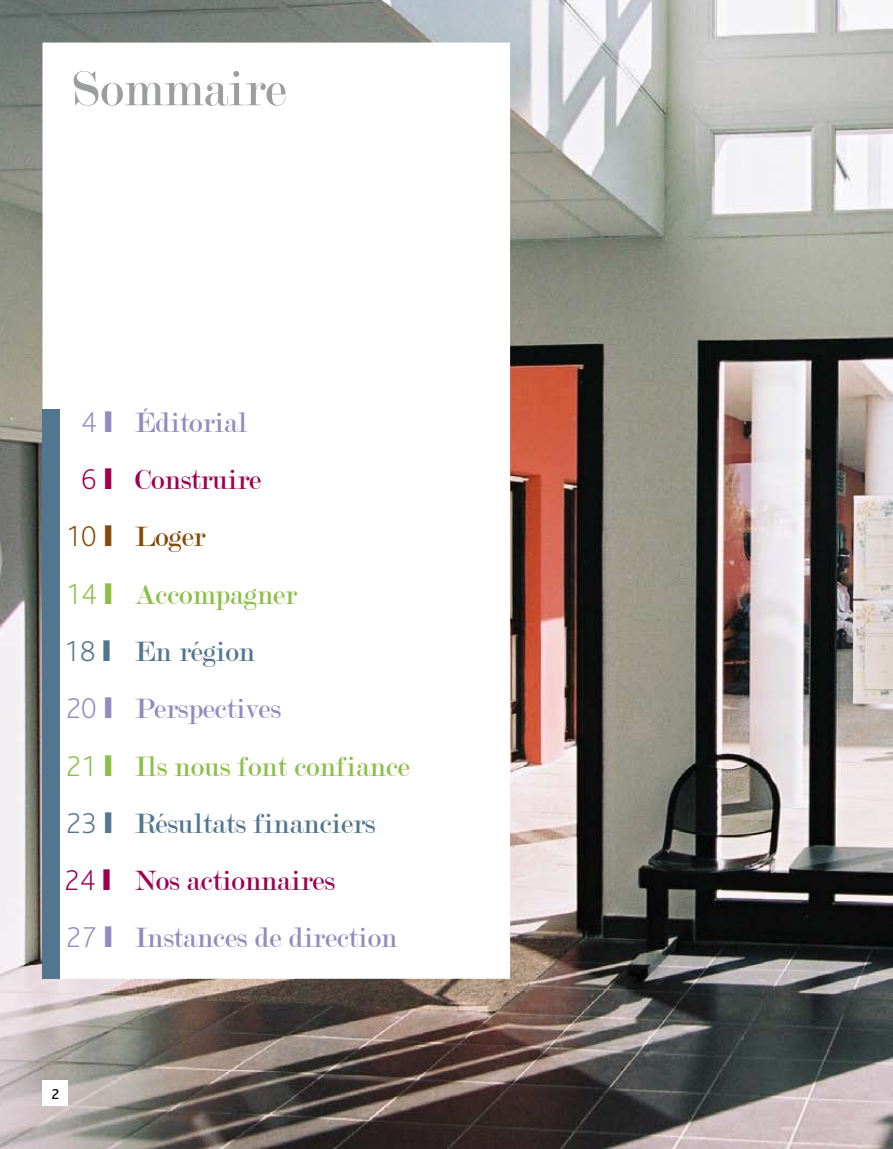
<style>
.page{position:relative;width:893px;height:1149px;background:#fff}
.page>*{position:absolute;margin:0;border:0;box-sizing:border-box;transform-origin:0 0}
.t1{font:52.5px "Modern";color:#9c9d9f}
.t2{font:30px "Modern";color:#928bbe}
.t3{font:30px "Modern";color:#8dbe48}
.t4{font:30px "Modern";color:#537690}
.t5{font:30px "Modern";color:#9f004e}
.t6{font:30px "Modern";color:#834b09}
.t7{font:15px "Bliss";color:#000}
.s1{font-family:"Bliss";font-weight:200}
</style>
<div class="page">
<img style="left:0;top:0;width:893px;height:1148px">
<div style="left:43px;top:1079px;width:25px;height:26px;background:#fff"></div>
<div style="left:43px;top:409px;width:17px;height:569px;background:#537690"></div>
<h1 class="t1" style="left:73px;top:62px;width:215px">Sommaire</h1>
<p class="t2" style="left:81px;top:407px;width:168px"><span class="s1">4</span> ❙ Éditorial</p>
<p class="t5" style="left:81px;top:464px;width:182px"><span class="s1">6</span> ❙ Construire</p>
<p class="t6" style="left:66px;top:522px;width:141px"><span class="s1">10</span> ❙ Loger</p>
<p class="t3" style="left:66px;top:579px;width:233px"><span class="s1">14</span> ❙ Accompagner</p>
<p class="t4" style="left:64px;top:636px;width:192px"><span class="s1">18</span> ❙ En région</p>
<p class="t2" style="left:66px;top:693px;width:217px"><span class="s1">20</span> ❙ Perspectives</p>
<p class="t3" style="left:66px;top:750px;width:346px"><span class="s1">21</span> ❙ Ils nous font confiance</p>
<p class="t4" style="left:66px;top:808px;width:311px"><span class="s1">23</span> ❙ Résultats financiers</p>
<p class="t5" style="left:64px;top:865px;width:272px"><span class="s1">24</span> ❙ Nos actionnaires</p>
<p class="t2" style="left:66px;top:922px;width:333px"><span class="s1">27</span> ❙ Instances de direction</p>
<p class="t7" style="left:51px;top:1085px;width:9px">2</p>
</div>
